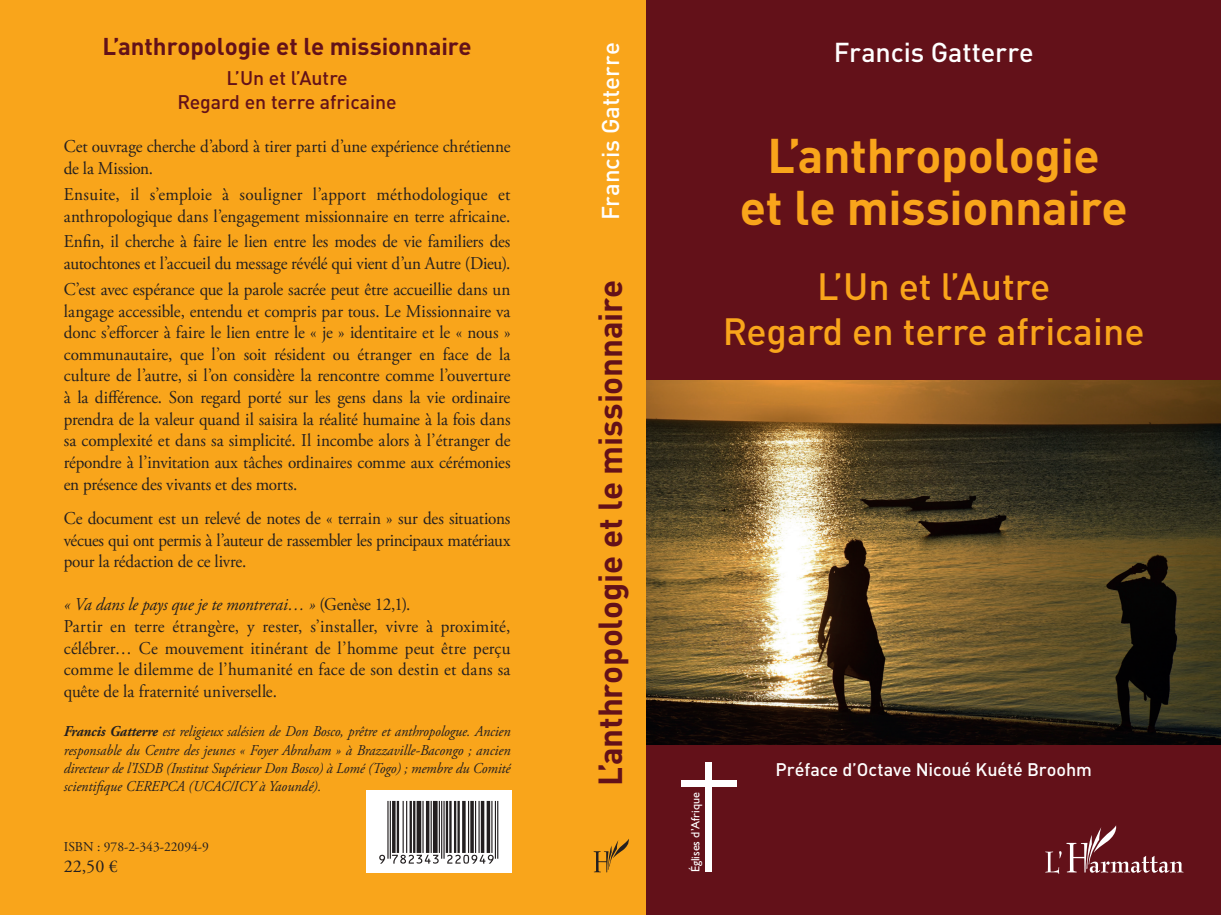
<style>
.page{position:relative;width:1221px;height:915px;background:#fff}
.page>*{position:absolute;margin:0;border:0;box-sizing:border-box;transform-origin:0 0}
.t1{font:700 48px/52.5px "DIN Pro";letter-spacing:-.01em;color:#f9a51b;text-align:center}
.t2{font:500 37.5px/45px "DIN Pro";color:#f9a51b;text-align:center}
.t3{font:700 33px "DIN Pro";letter-spacing:-.005em;color:#631119}
.t4{font:500 27px "DIN Pro";letter-spacing:-.005em;color:#fff}
.t5{font:700 24px "DIN Pro";letter-spacing:-.005em;color:#631119}
.t6{font:500 24px "DIN Pro";letter-spacing:-.005em;color:#fff}
.t7{font:500 19.5px/23.4px "DIN Pro";color:#631119;text-align:center}
.t8{font:18px/21.6px "Adobe Garamond Pro";color:#231f20;scale:.95 1}
.t9{font:500 18px "DIN Pro";letter-spacing:-.005em;color:#fff}
.t10{font:18px "Adobe Garamond Pro";color:#231f20}
.t11{font:italic 15px/18px "Adobe Garamond Pro";color:#231f20;text-align:justify;scale:.95 1}
.t12{font:13.5px "Adobe Garamond Pro";color:#231f20}
.t13{font:12px "Gill Sans Std";color:#fff}
.s1{font-style:italic}
.s2{font-weight:700}
</style>
<div class="page">
<div style="left:0;top:0;width:678px;height:914px;background:#f9a51b"></div>
<div style="left:646px;top:0;width:574px;height:914px;background:#631119"></div>
<div style="left:366px;top:789px;width:145px;height:83px;background:#fff"></div>
<svg style="left:1045px;top:825px;width:138px;height:48px"></svg>
<svg style="left:593px;top:839px;width:36px;height:33px"></svg>
<img style="left:646px;top:380px;width:574px;height:364px">
<div style="left:680px;top:780px;width:56px;height:6px;background:#fff"></div>
<div style="left:705px;top:762px;width:6px;height:109px;background:#fff"></div>
<svg style="left:379px;top:800px;width:119px;height:63px"></svg>
<h3 class="t5" style="left:103px;top:27px;width:371px">L’anthropologie et le missionnaire</h3>
<p class="t7" style="left:177px;top:64px;width:221px">L’Un et l’Autre<br>Regard en terre africaine</p>
<p class="t8" style="left:64px;top:136px;width:471px">Cet ouvrage cherche d’abord à tirer parti d’une expérience chrétienne de la Mission.</p>
<p class="t8" style="left:64px;top:184px;width:471px">Ensuite, il s’emploie à souligner l’apport méthodologique et anthropologique dans l’engagement missionnaire en terre africaine.</p>
<p class="t8" style="left:64px;top:231px;width:471px">Enfin, il cherche à faire le lien entre les modes de vie familiers des autochtones et l’accueil du message révélé qui vient d’un Autre (Dieu).</p>
<p class="t8" style="left:64px;top:279px;width:472px;text-align:justify">C’est avec espérance que la parole sacrée peut être accueillie dans un langage accessible, entendu et compris par tous. Le Missionnaire va donc s’efforcer à faire le lien entre le « je » identitaire et le « nous » communautaire, que l’on soit résident ou étranger en face de la culture de l’autre, si l’on considère la rencontre comme l’ouverture à la différence. Son regard porté sur les gens dans la vie ordinaire prendra de la valeur quand il saisira la réalité humaine à la fois dans sa complexité et dans sa simplicité. Il incombe alors à l’étranger de répondre à l’invitation aux tâches ordinaires comme aux cérémonies en présence des vivants et des morts.</p>
<p class="t8" style="left:64px;top:508px;width:471px;text-align:justify">Ce document est un relevé de notes de « terrain » sur des situations vécues qui ont permis à l’auteur de rassembler les principaux matériaux pour la rédaction de ce livre.</p>
<p class="t8" style="left:64px;top:594px;width:471px"><span class="s1">« Va dans le pays que je te montrerai… »</span> (Genèse 12,1).<br>Partir en terre étrangère, y rester, s’installer, vivre à proximité, célébrer… Ce mouvement itinérant de l’homme peut être perçu comme le dilemme de l’humanité en face de son destin et dans sa quête de la fraternité universelle.</p>
<p class="t11" style="left:64px;top:722px;width:471px"><span class="s2">Francis Gatterre</span> est religieux salésien de Don Bosco, prêtre et anthropologue. Ancien responsable du Centre des jeunes « Foyer Abraham » à Brazzaville-Bacongo ; ancien directeur de l’ISDB (Institut Supérieur Don Bosco) à Lomé (Togo) ; membre du Comité scientifique CEREPCA (UCAC/ICY à Yaoundé).</p>
<p class="t12" style="left:64px;top:838px;width:147px">ISBN : 978-2-343-22094-9</p>
<p class="t10" style="left:64px;top:855px;width:55px">22,50 €</p>
<h3 class="t6" style="left:591px;top:220px;width:179px;rotate:-90deg">Francis Gatterre</h3>
<h3 class="t3" style="left:582px;top:786px;width:507px;rotate:-90deg">L’anthropologie et le missionnaire</h3>
<h3 class="t4" style="left:833px;top:30px;width:201px">Francis Gatterre</h3>
<h1 class="t1" style="left:739px;top:123px;width:389px">L’anthropologie<br>et le missionnaire</h1>
<h2 class="t2" style="left:723px;top:260px;width:423px">L’Un et l’Autre<br>Regard en terre africaine</h2>
<p class="t13" style="left:688px;top:872px;width:81px;rotate:-90deg">Églises d’Afrique</p>
<p class="t9" style="left:775px;top:754px;width:318px">Préface d’Octave Nicoué Kuété Broohm</p>
</div>
